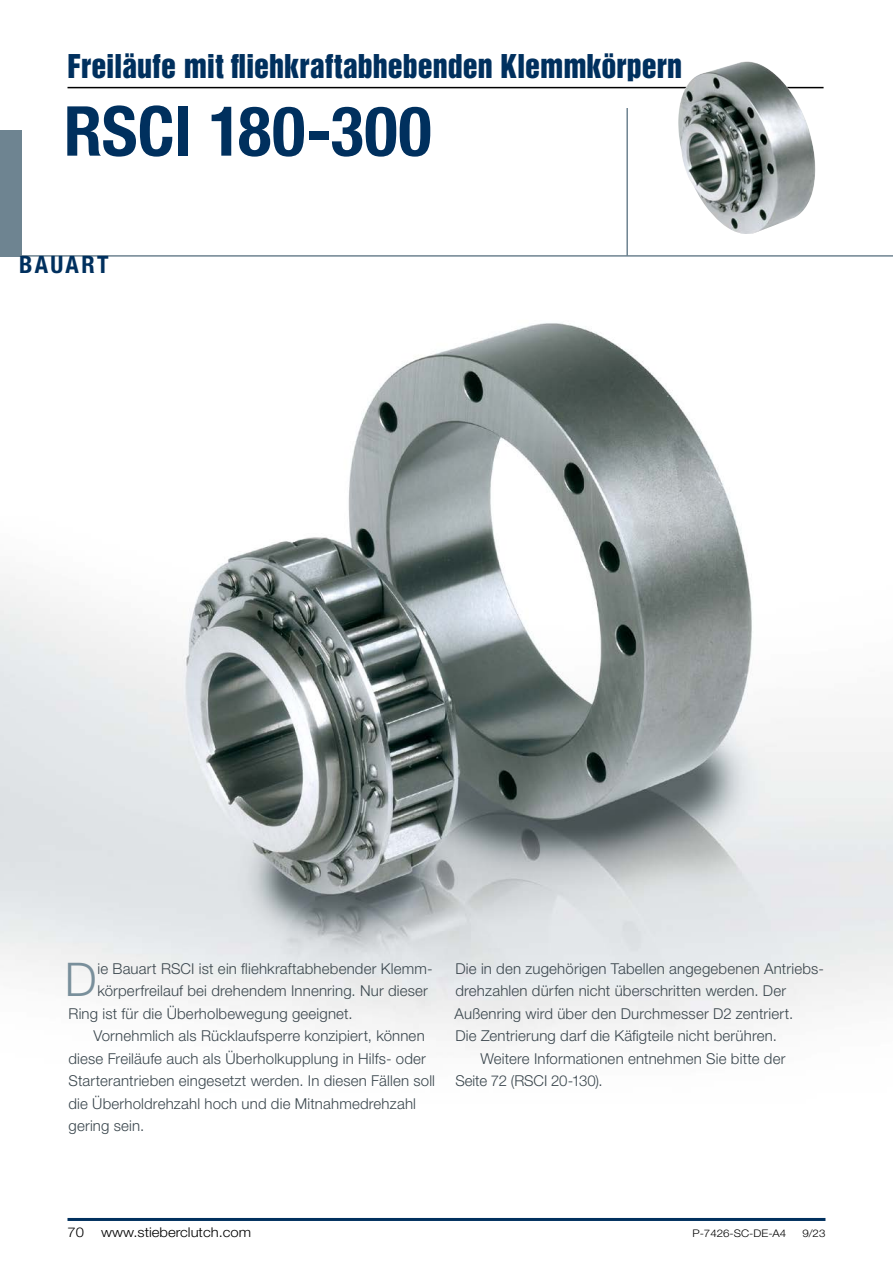
<style>
.page{position:relative;width:893px;height:1263px;background:#fff}
.page>*{position:absolute;margin:0;border:0;box-sizing:border-box;transform-origin:0 0}
.Headline_Big{font:700 condensed 69px "Helvetica Neue LT Std";color:#00305e}
.Fließtext_Initial{font:300 46.5px "Helvetica Neue LT Std";color:#798f9b}
.t1{font:30px "Helvetica Inserat LT Std";color:#00305e}
.Headline_Blau{font:700 condensed 24px "Helvetica Neue LT Std";letter-spacing:.095em;color:#00305e}
.Fließtext_Schwarz_Einzug{font:300 15px/22.5px "Helvetica Neue LT Std";letter-spacing:.01em;color:#3a464d}
.Fließtext_Initial-2{font:300 15px "Helvetica Neue LT Std";letter-spacing:.01em;color:#3a464d}
.t2{font:300 13.5px "Helvetica Neue LT Std";color:#000;scale:1.1 1}
.t3{font:300 10.5px "Helvetica Neue LT Std";color:#000;scale:1.1 1}
</style>
<div class="page">
<hr style="left:68px;top:87px;width:756px;height:1px;background:#000">
<img style="left:0;top:323px;width:893px;height:720px">
<hr style="left:0;top:255px;width:893px;height:2px;background:#6e8491">
<div style="left:0;top:130px;width:21px;height:126px;background:#6e8491"></div>
<img style="left:677px;top:61px;width:141px;height:173px">
<hr style="left:68px;top:1218px;width:757px;height:3px;background:#00305e">
<hr style="left:626px;top:108px;width:2px;height:148px;background:#6e8491">
<p class="t1" style="left:68px;top:49px;width:616px">Freiläufe mit fliehkraftabhebenden Klemmkörpern</p>
<p class="Headline_Big" style="left:64px;top:89px;width:369px">RSCI 180-300</p>
<p class="Headline_Blau" style="left:19px;top:250px;width:91px">BAUART</p>
<p class="Fließtext_Initial" style="left:65px;top:951px;width:33px">D</p>
<p class="Fließtext_Initial-2" style="left:98px;top:959px;width:337px">ie Bauart RSCI ist ein fliehkraftabhebender Klemm-</p>
<p class="Fließtext_Initial-2" style="left:97px;top:982px;width:332px">körperfreilauf bei drehendem Innenring. Nur dieser</p>
<p class="Fließtext_Initial-2" style="left:68px;top:1004px;width:286px">Ring ist für die Überholbewegung geeignet.</p>
<p class="Fließtext_Schwarz_Einzug" style="left:68px;top:1024px;width:368px;text-indent:25px">Vornehmlich als Rücklaufsperre konzipiert, können diese Freiläufe auch als Überholkupplung in Hilfs- oder Starterantrieben eingesetzt werden. In diesen Fällen soll die Überholdrehzahl hoch und die Mitnahmedrehzahl gering sein.</p>
<p class="Fließtext_Schwarz_Einzug" style="left:455px;top:957px;width:369px">Die in den zugehörigen Tabellen angegebenen Antriebs&shy;drehzahlen dürfen nicht überschritten werden. Der Außenring wird über den Durchmesser D2 zentriert.<br>Die Zentrierung darf die Käfigteile nicht berühren.</p>
<p class="Fließtext_Schwarz_Einzug" style="left:455px;top:1047px;width:332px;text-indent:25px">Weitere Informationen entnehmen Sie bitte der<br>Seite 72 (RSCI 20-130).</p>
<p class="t2" style="left:68px;top:1223px;width:17px">70</p>
<p class="t2" style="left:101px;top:1223px;width:138px">www.stieberclutch.com</p>
<p class="t3" style="left:692px;top:1226px;width:87px">P-7426-SC-DE-A4</p>
<p class="t3" style="left:802px;top:1226px;width:23px">9/23</p>
</div>
